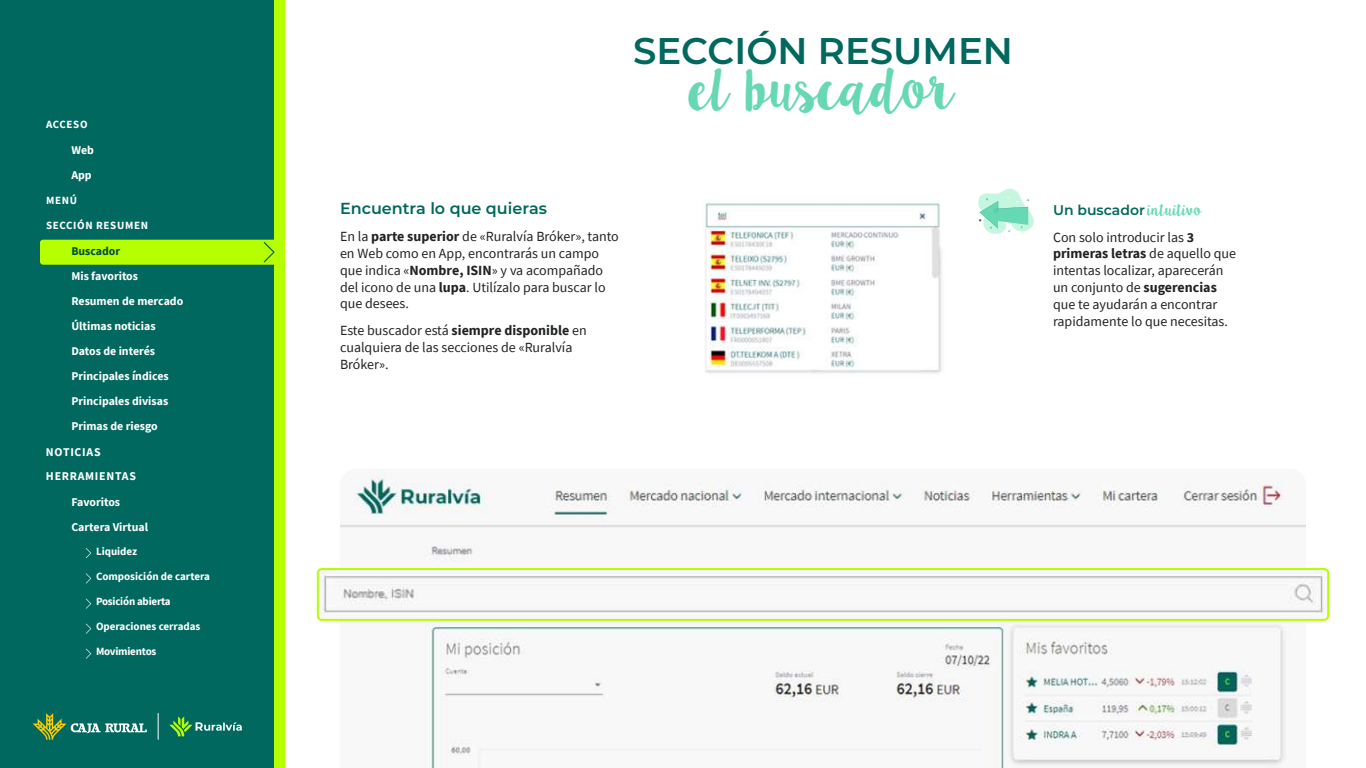
<style>
.page{position:relative;width:1366px;height:768px;background:#fff}
.page>*{position:absolute;margin:0;border:0;box-sizing:border-box;transform-origin:0 0}
.t1{font:49.5px "Lilly Belle";color:#66d8b3}
.t2{font:600 37.1px "Montserrat";color:#00685e}
.t3{font:600 16px "Montserrat";color:#00685e}
.t4{font:14px/16.8px "Source Sans Pro";color:#212322}
.t5{font:600 14px "Montserrat";color:#00685e}
.t6{font:700 11.8px "Source Sans Pro";color:#fff}
.t7{font:700 11.8px "Source Sans Pro";letter-spacing:.06em;color:#fff}
.t8{font:700 11.8px "Source Sans Pro";color:#004c45}
.t9{font:700 11px "Source Sans Pro";color:#fff}
.t10{font:700 11px "Source Sans Pro";letter-spacing:-.02em;color:#fff}
.t11{font:700 11px "Source Sans Pro";letter-spacing:.06em;color:#fff}
.s1{font-weight:700}
.s2{font-family:"Lilly Belle";font-weight:400;color:#66d8b3}
</style>
<div class="page">
<div style="left:0;top:0;width:280px;height:768px;background:#00685e"></div>
<div style="left:274px;top:0;width:12px;height:768px;background:#b6ff00"></div>
<svg style="left:169px;top:716px;width:73px;height:20px"></svg>
<svg style="left:158px;top:713px;width:1px;height:27px"></svg>
<svg style="left:33px;top:713px;width:114px;height:27px"></svg>
<svg style="left:86px;top:573px;width:5px;height:11px"></svg>
<svg style="left:86px;top:624px;width:5px;height:10px"></svg>
<svg style="left:86px;top:548px;width:5px;height:10px"></svg>
<svg style="left:86px;top:599px;width:5px;height:10px"></svg>
<svg style="left:86px;top:649px;width:5px;height:10px"></svg>
<div style="left:40px;top:240px;width:235px;height:25px;background:#b6ff00"></div>
<img style="left:340px;top:469px;width:966px;height:299px">
<img style="left:320px;top:571px;width:1004px;height:47px">
<div style="left:317px;top:568px;width:1012px;height:53px;border:2px solid #b6ff00;border-radius:4px"></div>
<img style="left:705px;top:202px;width:237px;height:172px">
<svg style="left:978px;top:188px;width:56px;height:46px"></svg>
<p class="t9" style="left:46px;top:117px;width:43px">ACCESO</p>
<p class="t6" style="left:71px;top:142px;width:24px">Web</p>
<p class="t6" style="left:71px;top:167px;width:22px">App</p>
<p class="t9" style="left:46px;top:193px;width:33px">MENÚ</p>
<p class="t11" style="left:46px;top:218px;width:104px">SECCIÓN RESUMEN</p>
<p class="t8" style="left:71px;top:243px;width:50px">Buscador</p>
<p class="t6" style="left:71px;top:268px;width:68px">Mis favoritos</p>
<p class="t6" style="left:71px;top:293px;width:113px">Resumen de mercado</p>
<p class="t6" style="left:71px;top:318px;width:86px">Últimas noticias</p>
<p class="t6" style="left:71px;top:343px;width:85px">Datos de interés</p>
<p class="t6" style="left:71px;top:368px;width:99px">Principales índices</p>
<p class="t6" style="left:71px;top:393px;width:98px">Principales divisas</p>
<p class="t6" style="left:71px;top:419px;width:88px">Primas de riesgo</p>
<p class="t7" style="left:46px;top:444px;width:56px">NOTICIAS</p>
<p class="t7" style="left:46px;top:469px;width:91px">HERRAMIENTAS</p>
<p class="t6" style="left:71px;top:494px;width:50px">Favoritos</p>
<p class="t6" style="left:71px;top:519px;width:78px">Cartera Virtual</p>
<p class="t9" style="left:96px;top:544px;width:43px">Liquidez</p>
<p class="t9" style="left:96px;top:569px;width:115px">Composición de cartera</p>
<p class="t10" style="left:96px;top:594px;width:76px">Posición abierta</p>
<p class="t9" style="left:96px;top:619px;width:106px">Operaciones cerradas</p>
<p class="t10" style="left:96px;top:644px;width:62px">Movimientos</p>
<h2 class="t2" style="left:633px;top:24px;width:381px">SECCIÓN RESUMEN</h2>
<h1 class="t1" style="left:691px;top:51px;width:265px">el buscador</h1>
<p class="t3" style="left:340px;top:197px;width:208px">Encuentra lo que quieras</p>
<p class="t4" style="left:340px;top:228px;width:280px">En la <span class="s1">parte superior</span> de «Ruralvía Bróker», tanto en Web como en App, encontrarás un campo que indica «<span class="s1">Nombre, ISIN</span>» y va acompañado del icono de una <span class="s1">lupa</span>. Utilízalo para buscar lo que desees.</p>
<p class="t4" style="left:340px;top:322px;width:248px">Este buscador está <span class="s1">siempre disponible</span> en cualquiera de las secciones de «Ruralvía<br>Bróker».</p>
<p class="t5" style="left:1053px;top:200px;width:151px">Un buscador <span class="s2">intuitivo</span></p>
<p class="t4" style="left:1053px;top:229px;width:185px">Con solo introducir las <span class="s1">3 primeras letras</span> de aquello que intentas localizar, aparecerán un conjunto de <span class="s1">sugerencias </span>que te ayudarán a encontrar rapidamente lo que necesitas.</p>
</div>
